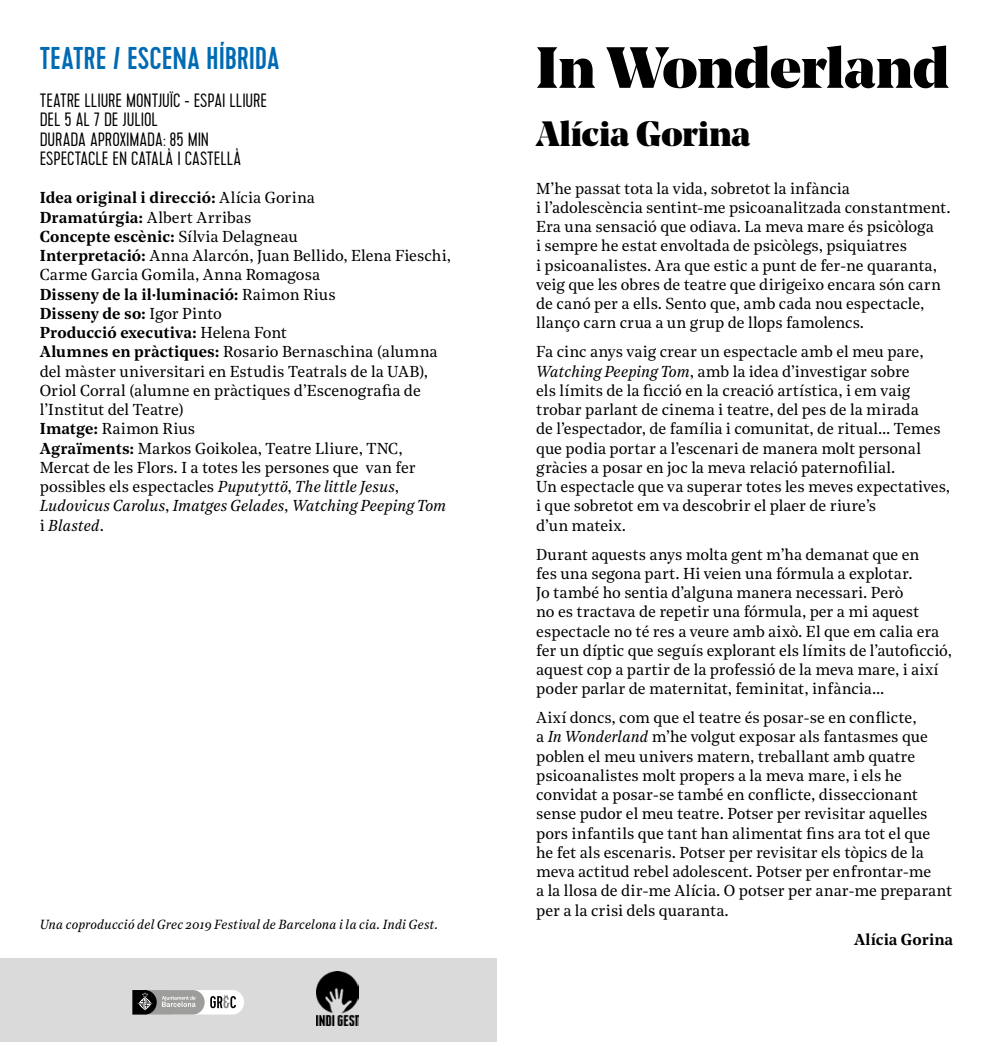
<style>
.page{position:relative;width:993px;height:1042px;background:#fff}
.page>*{position:absolute;margin:0;border:0;box-sizing:border-box;transform-origin:0 0}
.t1{font:900 57.75px "Noe Display";color:#000}
.t2{font:900 35px "Noe Display";color:#000}
.t3{font:500 31.5px "Cervo";letter-spacing:-.005em;color:#006bb4}
.t4{font:300 19.25px/19.2px "Cervo";letter-spacing:-.005em;color:#000}
.t5{font:15.75px/19.2px "Noe Text";color:#000}
.t6{font:600 15.75px "Noe Text";letter-spacing:.01em;color:#000}
.t7{font:italic 13.12px "Noe Text";letter-spacing:.005em;color:#000}
.s1{font-weight:600}
.s2{font-style:italic}
</style>
<div class="page">
<div style="left:0;top:958px;width:496px;height:84px;background:#dadada"></div>
<img style="left:316px;top:971px;width:42px;height:54px">
<svg style="left:132px;top:990px;width:112px;height:24px;background:#a0a0a0"></svg>
<h3 class="t3" style="left:40px;top:39px;width:242px">TEATRE / ESCENA HÍBRIDA</h3>
<p class="t4" style="left:40px;top:92px;width:229px">TEATRE LLIURE MONTJUÏC - ESPAI LLIURE<br>DEL 5 AL 7 DE JULIOL<br>DURADA APROXIMADA: 85 MIN<br>ESPECTACLE EN CATALÀ I CASTELLÀ</p>
<p class="t5" style="left:40px;top:187px;width:412px"><span class="s1">Idea original i direcció:</span> Alícia Gorina<br><span class="s1">Dramatúrgia:</span> Albert Arribas<br><span class="s1">Concepte escènic:</span> Sílvia Delagneau<br><span class="s1">Interpretació:</span> Anna Alarcón, Juan Bellido, Elena Fieschi, Carme Garcia Gomila, Anna Romagosa<br><span class="s1">Disseny de la il·luminació:</span> Raimon Rius<br><span class="s1">Disseny de so:</span> Igor Pinto<br><span class="s1">Producció executiva:</span> Helena Font<br><span class="s1">Alumnes en pràctiques:</span> Rosario Bernaschina (alumna del màster universitari en Estudis Teatrals de la UAB), Oriol Corral (alumne en pràctiques d’Escenografia de l’Institut del Teatre)<br><span class="s1">Imatge:</span> Raimon Rius<br><span class="s1">Agraïments:</span> Markos Goikolea, Teatre Lliure, TNC, Mercat de les Flors. I a totes les persones que van fer possibles els espectacles <span class="s2">Puputyttö</span>, <span class="s2">The little Jesus</span>, <span class="s2">Ludovicus Carolus</span>, <span class="s2">Imatges Gelades</span>, <span class="s2">Watching Peeping Tom </span>i <span class="s2">Blasted</span>.</p>
<p class="t7" style="left:40px;top:914px;width:400px">Una coproducció del Grec 2019 Festival de Barcelona i la cia. Indi Gest.</p>
<h1 class="t1" style="left:536px;top:30px;width:414px">In Wonderland</h1>
<h2 class="t2" style="left:536px;top:110px;width:216px">Alícia Gorina</h2>
<p class="t5" style="left:536px;top:178px;width:416px">M’he passat tota la vida, sobretot la infància<br>i l’adolescència sentint-me psicoanalitzada constantment.<br>Era una sensació que odiava. La meva mare és psicòloga<br>i sempre he estat envoltada de psicòlegs, psiquiatres<br>i psicoanalistes. Ara que estic a punt de fer-ne quaranta, veig que les obres de teatre que dirigeixo encara són carn de canó per a ells. Sento que, amb cada nou espectacle, llanço carn crua a un grup de llops famolencs.</p>
<p class="t5" style="left:536px;top:341px;width:415px">Fa cinc anys vaig crear un espectacle amb el meu pare, <span class="s2">Watching Peeping Tom</span>, amb la idea d’investigar sobre<br>els límits de la ficció en la creació artística, i em vaig trobar parlant de cinema i teatre, del pes de la mirada<br>de l’espectador, de família i comunitat, de ritual... Temes que podia portar a l’escenari de manera molt personal gràcies a posar en joc la meva relació paternofilial.<br>Un espectacle que va superar totes les meves expectatives, i que sobretot em va descobrir el plaer de riure’s<br>d’un mateix.</p>
<p class="t5" style="left:536px;top:543px;width:417px">Durant aquests anys molta gent m’ha demanat que en<br>fes una segona part. Hi veien una fórmula a explotar.<br>Jo també ho sentia d’alguna manera necessari. Però<br>no es tractava de repetir una fórmula, per a mi aquest espectacle no té res a veure amb això. El que em calia era fer un díptic que seguís explorant els límits de l’autoficció, aquest cop a partir de la professió de la meva mare, i així poder parlar de maternitat, feminitat, infància...</p>
<p class="t5" style="left:536px;top:707px;width:417px">Així doncs, com que el teatre és posar-se en conflicte,<br>a <span class="s2">In Wonderland</span> m’he volgut exposar als fantasmes que poblen el meu univers matern, treballant amb quatre psicoanalistes molt propers a la meva mare, i els he convidat a posar-se també en conflicte, disseccionant sense pudor el meu teatre. Potser per revisitar aquelles pors infantils que tant han alimentat fins ara tot el que<br>he fet als escenaris. Potser per revisitar els tòpics de la meva actitud rebel adolescent. Potser per enfrontar-me<br>a la llosa de dir-me Alícia. O potser per anar-me preparant per a la crisi dels quaranta.</p>
<p class="t6" style="left:853px;top:927px;width:101px">Alícia Gorina</p>
</div>
